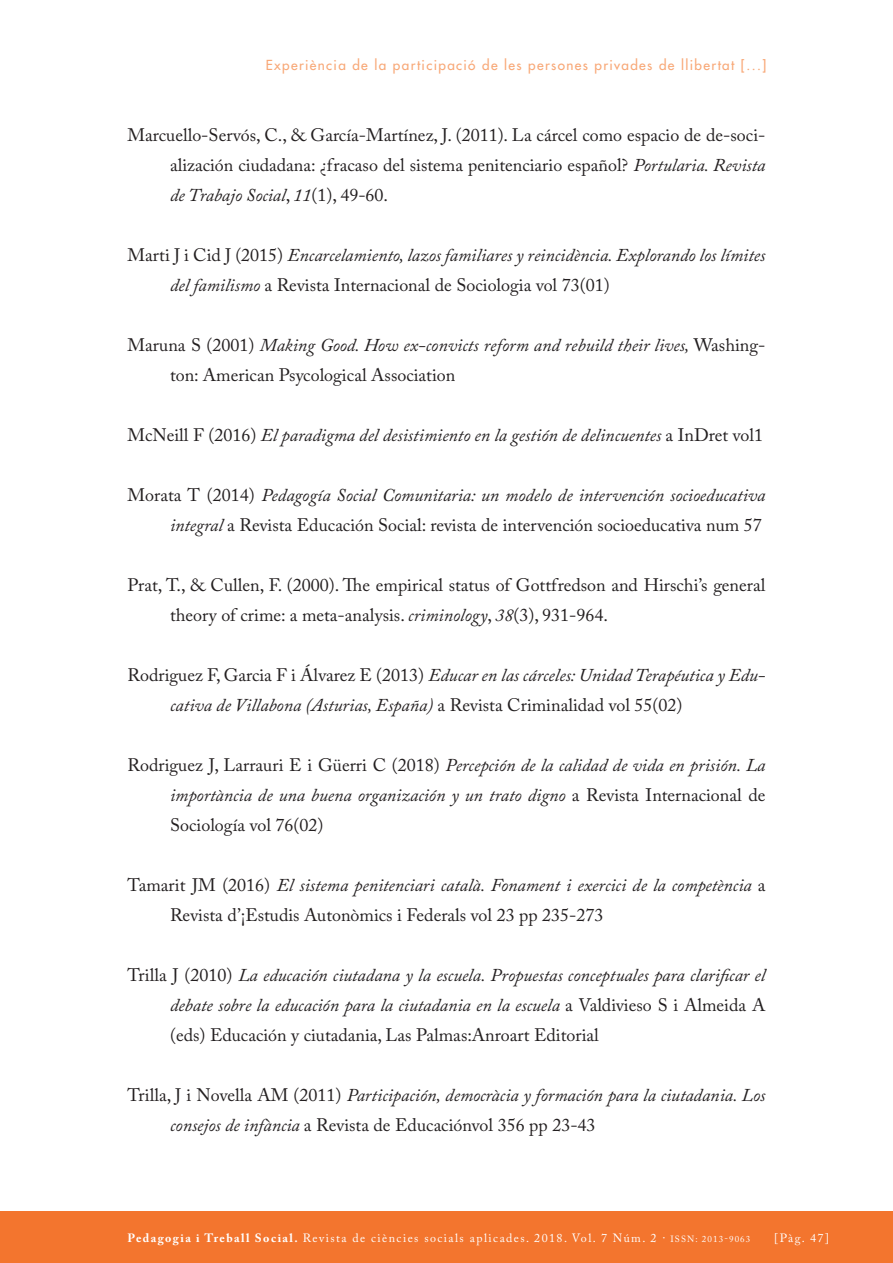
<style>
.page{position:relative;width:893px;height:1263px;background:#fff}
.page>*{position:absolute;margin:0;border:0;box-sizing:border-box;transform-origin:0 0}
.TEXT_COMU{font:italic 18px/30px "Adobe Caslon Pro";color:#231f20}
.TEXT_COMU-2{font:18px/30px "Adobe Caslon Pro";color:#231f20}
.CAPÇALERA_DRETA{font:13.5px "Futura";letter-spacing:.1em;color:#f8a877}
.t1{font:12px "Adobe Caslon Pro";letter-spacing:.12em;color:#fff}
.s1{font-style:italic}
.s2{font-style:normal}
.s3{font-weight:700}
.s4{font-size:9px}
</style>
<div class="page">
<div style="left:0;top:1212px;width:893px;height:51px;background:#f3752e"></div>
<p class="CAPÇALERA_DRETA" style="left:266px;top:57px;width:502px">Experiència de la participació de les persones privades de llibertat [...]</p>
<p class="TEXT_COMU-2" style="left:170px;top:120px;width:597px;text-align:justify;text-indent:-43px">Marcuello-Servós, C., &amp; García-Martínez, J. (2011). La cárcel como espacio de de-soci&shy;alización ciudadana: ¿fracaso del sistema penitenciario español? <span class="s1">Portularia. Revista de Trabajo Social</span>, <span class="s1">11</span>(1), 49-60.</p>
<p class="TEXT_COMU" style="left:170px;top:240px;width:597px;text-indent:-43px"><span class="s2">Marti J i Cid J (2015)</span> Encarcelamiento, lazos familiares y reincidència. Explorando los límites del familismo <span class="s2">a Revista Internacional de Sociologia vol 73(01)</span></p>
<p class="TEXT_COMU-2" style="left:170px;top:330px;width:597px;text-indent:-43px">Maruna S (2001) <span class="s1">Making Good. How ex-convicts reform and rebuild their lives,</span> Washing&shy;ton: American Psycological Association</p>
<p class="TEXT_COMU" style="left:128px;top:420px;width:637px"><span class="s2">McNeill F (2016)</span> El paradigma del desistimiento en la gestión de delincuentes <span class="s2">a InDret vol1</span></p>
<p class="TEXT_COMU-2" style="left:128px;top:480px;width:639px;text-align:right">Morata T (2014) <span class="s1">Pedagogía Social Comunitaria: un modelo de intervención socioeducativa integral</span> a Revista Educación Social: revista de intervención socioeducativa num 57</p>
<p class="TEXT_COMU-2" style="left:170px;top:570px;width:597px;text-indent:-43px">Prat, T., &amp; Cullen, F. (2000). The empirical status of Gottfredson and Hirschi’s general theory of crime: a meta-analysis. <span class="s1">criminology</span>, <span class="s1">38</span>(3), 931-964.</p>
<p class="TEXT_COMU" style="left:170px;top:660px;width:597px;text-indent:-43px"><span class="s2">Rodriguez F, Garcia F i Álvarez E (2013)</span> Educar en las cárceles: Unidad Terapéutica y Edu&shy;cativa de Villabona (Asturias, España) <span class="s2">a Revista Criminalidad vol 55(02)</span></p>
<p class="TEXT_COMU" style="left:170px;top:750px;width:597px;text-align:justify;text-indent:-43px"><span class="s2">Rodriguez J, Larrauri E i Güerri C (2018)</span> Percepción de la calidad de vida en prisión. La importància de una buena organización y un trato digno <span class="s2">a Revista Internacional de Sociología vol 76(02)</span></p>
<p class="TEXT_COMU-2" style="left:170px;top:870px;width:597px;text-indent:-43px">Tamarit JM (2016) <span class="s1">El sistema penitenciari català. Fonament i exercici de la competència</span> a<br>Revista d’¡Estudis Autonòmics i Federals vol 23 pp 235-273</p>
<p class="TEXT_COMU" style="left:170px;top:960px;width:597px;text-align:justify;text-indent:-43px"><span class="s2">Trilla J (2010)</span> La educación ciutadana y la escuela. Propuestas conceptuales para clarificar el debate sobre la educación para la ciutadania en la escuela <span class="s2">a Valdivieso S i Almeida A (eds) Educación y ciutadania, Las Palmas:Anroart Editorial</span></p>
<p class="TEXT_COMU" style="left:170px;top:1080px;width:597px;text-indent:-43px"><span class="s2">Trilla, J i Novella AM (2011)</span> Participación, democràcia y formación para la ciutadania. Los consejos de infància <span class="s2">a Revista de Educaciónvol 356 pp 23-43</span></p>
<p class="t1" style="left:128px;top:1231px;width:624px"><span class="s3">Pedagogia i Treball Social.</span> Revista de ciències socials aplicades. 2018. Vol. 7 Núm. 2 · <span class="s4">ISSN: 2013-9063</span></p>
<p class="t1" style="left:774px;top:1231px;width:56px">[Pàg. 47]</p>
</div>
